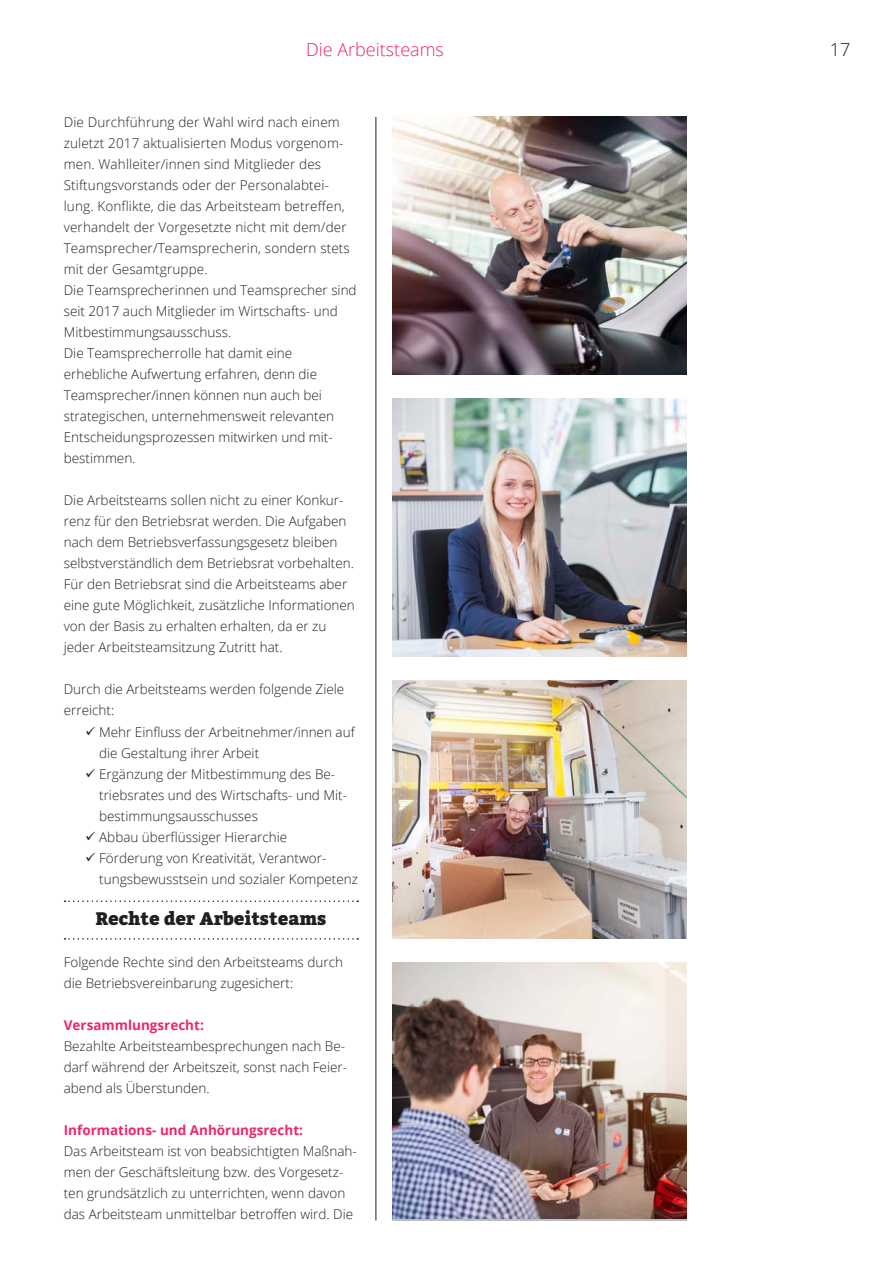
<style>
.page{position:relative;width:893px;height:1263px;background:#fff}
.page>*{position:absolute;margin:0;border:0;box-sizing:border-box;transform-origin:0 0}
.t1{font:900 18px "Bitter";color:#231f20}
.t2{font:300 18px "Open Sans";color:#ee2766}
.t3{font:300 18px "Open Sans";color:#231f20}
.t4{font:300 13.5px/21px "Open Sans";color:#231f20}
.t5{font:700 13.5px "Open Sans";color:#ee2766}
</style>
<div class="page">
<img style="left:392px;top:117px;width:294px;height:258px">
<img style="left:392px;top:399px;width:294px;height:258px">
<img style="left:392px;top:681px;width:294px;height:257px">
<img style="left:392px;top:963px;width:294px;height:255px">
<hr style="left:375px;top:117px;width:1px;height:1103px;background:#231f20">
<svg style="left:65px;top:900px;width:293px;height:2px"></svg>
<svg style="left:65px;top:938px;width:293px;height:2px"></svg>
<h1 class="t2" style="left:306px;top:37px;width:139px">Die Arbeitsteams</h1>
<p class="t4" style="left:64px;top:112px;width:294px">Die Durchführung der Wahl wird nach einem zuletzt 2017 aktualisierten Modus vorgenom&shy;men. Wahlleiter/innen sind Mitglieder des Stiftungsvorstands oder der Personalabtei&shy;lung. Konflikte, die das Arbeitsteam betreffen, verhandelt der Vorgesetzte nicht mit dem/der Teamsprecher/Teamsprecherin, sondern stets mit der Gesamtgruppe.<br>Die Teamsprecherinnen und Teamsprecher sind seit 2017 auch Mitglieder im Wirtschafts- und Mitbestimmungsausschuss.<br>Die Teamsprecherrolle hat damit eine erhebliche Aufwertung erfahren, denn die Teamsprecher/innen können nun auch bei strategischen, unternehmensweit relevanten Entscheidungsprozessen mitwirken und mit&shy;bestimmen.</p>
<p class="t4" style="left:64px;top:490px;width:293px">Die Arbeitsteams sollen nicht zu einer Konkur&shy;renz für den Betriebsrat werden. Die Aufgaben nach dem Betriebsverfassungsgesetz bleiben selbstverständlich dem Betriebsrat vorbehalten.<br>Für den Betriebsrat sind die Arbeitsteams aber eine gute Möglichkeit, zusätzliche Informationen von der Basis zu erhalten erhalten, da er zu jeder Arbeitsteamsitzung Zutritt hat.</p>
<p class="t4" style="left:64px;top:679px;width:282px">Durch die Arbeitsteams werden folgende Ziele erreicht:</p>
<p class="t4" style="left:99px;top:721px;width:257px;text-indent:-14px">✓ Mehr Einfluss der Arbeitnehmer/innen auf die Gestaltung ihrer Arbeit</p>
<p class="t4" style="left:99px;top:763px;width:249px;text-indent:-14px">✓ Ergänzung der Mitbestimmung des Be&shy;triebsrates und des Wirtschafts- und Mit&shy;bestimmungsausschusses</p>
<p class="t4" style="left:85px;top:826px;width:204px">✓ Abbau überflüssiger Hierarchie</p>
<p class="t4" style="left:99px;top:847px;width:260px;text-indent:-14px">✓ Förderung von Kreativität, Verantwor&shy;tungsbewusstsein und sozialer Kompetenz</p>
<h1 class="t1" style="left:95px;top:909px;width:233px">Rechte der Arbeitsteams</h1>
<p class="t4" style="left:64px;top:952px;width:281px">Folgende Rechte sind den Arbeitsteams durch die Betriebsvereinbarung zugesichert:</p>
<p class="t5" style="left:64px;top:1016px;width:142px">Versammlungsrecht:</p>
<p class="t4" style="left:64px;top:1036px;width:285px">Bezahlte Arbeitsteambesprechungen nach Be&shy;darf während der Arbeitszeit, sonst nach Feier&shy;abend als Überstunden.</p>
<p class="t5" style="left:64px;top:1121px;width:241px">Informations- und Anhörungsrecht:</p>
<p class="t4" style="left:64px;top:1141px;width:295px">Das Arbeitsteam ist von beabsichtigten Maßnah&shy;men der Geschäftsleitung bzw. des Vorgesetz&shy;ten grundsätzlich zu unterrichten, wenn davon das Arbeitsteam unmittelbar betroffen wird. Die</p>
<h1 class="t3" style="left:830px;top:37px;width:22px">17</h1>
</div>
